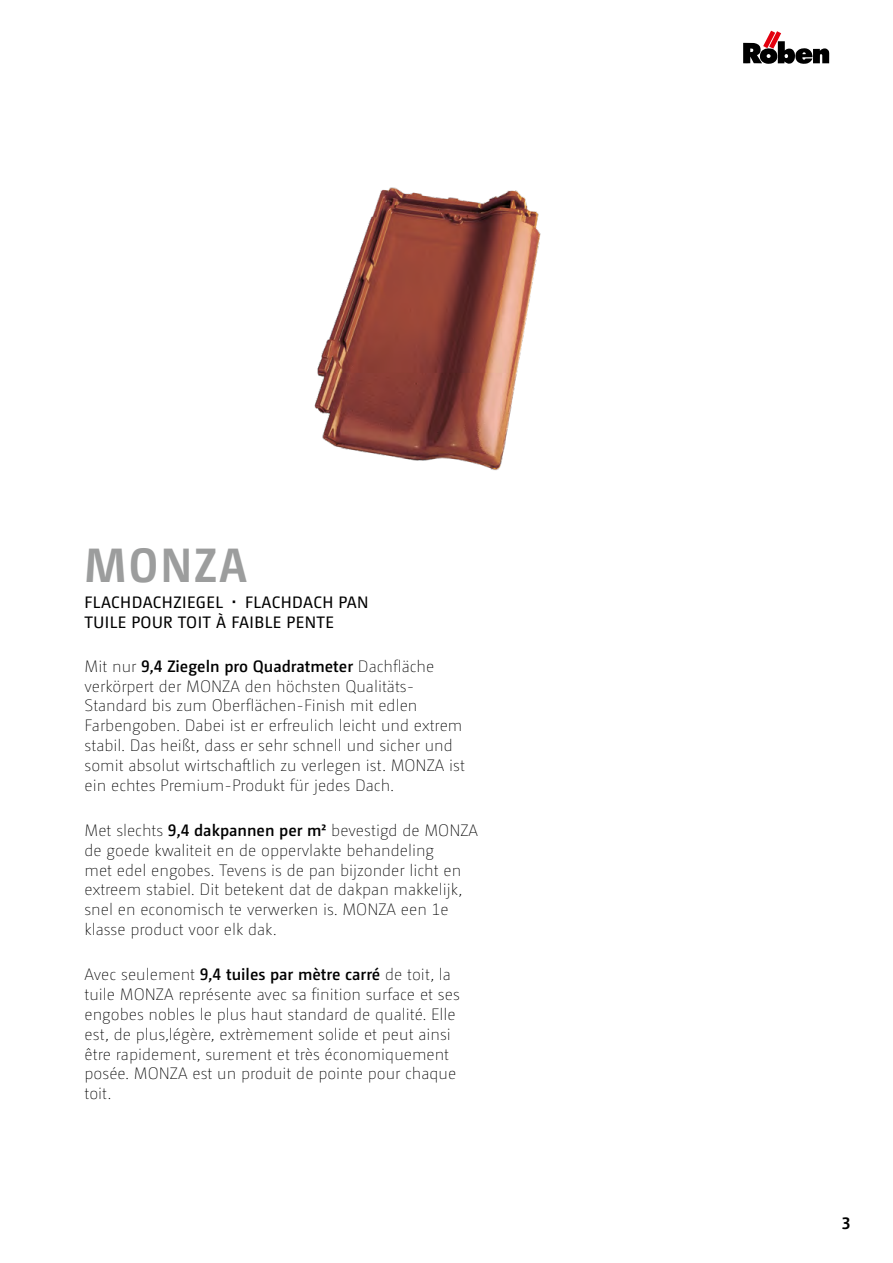
<style>
.page{position:relative;width:893px;height:1263px;background:#fff}
.page>*{position:absolute;margin:0;border:0;box-sizing:border-box;transform-origin:0 0}
.t1{font:700 48px "Camingo Dos Pro S Cd";letter-spacing:.05em;color:#9c9d9d}
.t2{font:200 16.5px/19.8px "Camingo Dos Pro";color:#000}
.t3{font:16.5px/19.5px "Camingo Dos Pro";letter-spacing:.025em;color:#000}
.t4{font:700 16.5px "Camingo Dos Pro";color:#000}
.s1{font-weight:600}
</style>
<div class="page">
<img style="left:314px;top:187px;width:227px;height:284px">
<svg style="left:743px;top:31px;width:86px;height:33px"></svg>
<h1 class="t1" style="left:85px;top:536px;width:164px">MONZA</h1>
<p class="t3" style="left:85px;top:593px;width:286px;text-indent:160px">FLACHDACH PAN<br>TUILE POUR TOIT À FAIBLE PENTE</p>
<p class="t3" style="left:85px;top:593px;width:140px">FLACHDACHZIEGEL</p>
<p class="t2" style="left:85px;top:656px;width:382px">Mit nur <span class="s1">9,4 Ziegeln pro Quadratmeter</span> Dachfläche verkörpert der MONZA den höchsten Qualitäts-Standard bis zum Oberflächen-Finish mit edlen Farbengoben. Dabei ist er erfreulich leicht und extrem stabil. Das heißt, dass er sehr schnell und sicher und somit absolut wirtschaftlich zu verlegen ist. MONZA ist ein echtes Premium-Produkt für jedes Dach.</p>
<p class="t2" style="left:85px;top:820px;width:395px">Met slechts <span class="s1">9,4 dakpannen per m2</span> bevestigd de MONZA de goede kwaliteit en de oppervlakte behandeling<br>met edel engobes. Tevens is de pan bijzonder licht en extreem stabiel. Dit betekent dat de dakpan makkelijk, snel en economisch te verwerken is. MONZA een 1e klasse product voor elk dak.</p>
<p class="t2" style="left:85px;top:965px;width:377px">Avec seulement <span class="s1">9,4 tuiles par mètre carré</span> de toit, la tuile MONZA représente avec sa finition surface et ses engobes nobles le plus haut standard de qualité. Elle est, de plus,légère, extrèmement solide et peut ainsi être rapidement, surement et très économiquement posée. MONZA est un produit de pointe pour chaque toit.</p>
<p class="t4" style="left:842px;top:1213px;width:10px">3</p>
</div>
